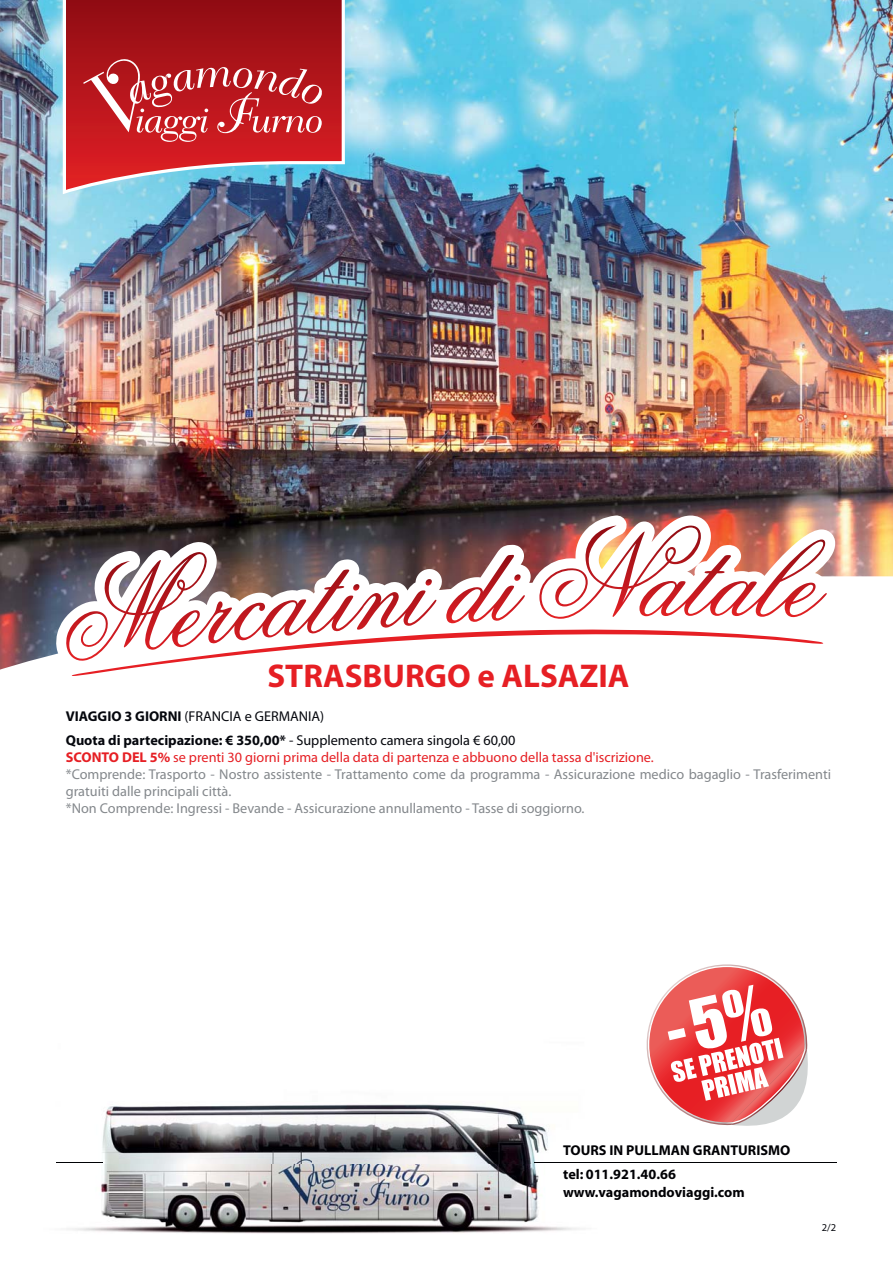
<style>
.page{position:relative;width:893px;height:1263px;background:#fff}
.page>*{position:absolute;margin:0;border:0;box-sizing:border-box;transform-origin:0 0}
.t1{font:700 33px "Myriad";color:#e61f24}
.t2{font:14.25px/17.1px "Myriad Pro";color:#84888c}
.t3{font:14.25px/24px "Myriad Pro";color:#05070d}
.t4{font:700 14.25px/24px "Myriad";color:#000104}
.t5{font:10.5px "Myriad Pro";color:#05070d}
.s1{font-weight:700}
.s2{font-weight:700;color:#e61f24}
.s3{color:#e61f24}
</style>
<div class="page">
<img style="left:56px;top:1104px;width:781px;height:130px">
<hr style="left:57px;top:1162px;width:46px;height:1px;background:#000104">
<hr style="left:534px;top:1162px;width:302px;height:1px;background:#000104">
<img style="left:0;top:0;width:893px;height:670px">
<img style="left:56px;top:515px;width:781px;height:155px">
<img style="left:72px;top:525px;width:755px;height:151px">
<svg style="left:63px;top:0;width:282px;height:194px"></svg>
<svg style="left:66px;top:0;width:276px;height:190px;background:#a4303b"></svg>
<svg style="left:83px;top:56px;width:239px;height:86px;background:#c53b40"></svg>
<svg style="left:639px;top:964px;width:171px;height:164px"></svg>
<h1 class="t1" style="left:267px;top:663px;width:364px">STRASBURGO e ALSAZIA</h1>
<p class="t3" style="left:66px;top:705px;width:451px"><span class="s1">VIAGGIO 3 GIORNI</span> (FRANCIA e GERMANIA)<br><span class="s1">Quota di partecipazione: € 350,00*</span> - Supplemento camera singola € 60,00</p>
<p class="t2" style="left:66px;top:750px;width:767px"><span class="s2">SCONTO DEL 5%</span> <span class="s3">se prenti 30 giorni prima della data di partenza e abbuono della tassa d'iscrizione.<br></span>*Comprende: Trasporto - Nostro assistente - Trattamento come da programma - Assicurazione medico bagaglio - Trasferimenti gratuiti dalle principali città.<br>*Non Comprende: Ingressi - Bevande - Assicurazione annullamento - Tasse di soggiorno.</p>
<p class="t4" style="left:563px;top:1139px;width:229px">TOURS IN PULLMAN GRANTURISMO tel: 011.921.40.66</p>
<p class="t4" style="left:563px;top:1181px;width:183px">www.vagamondoviaggi.com</p>
<p class="t5" style="left:822px;top:1223px;width:16px">2/2</p>
</div>
